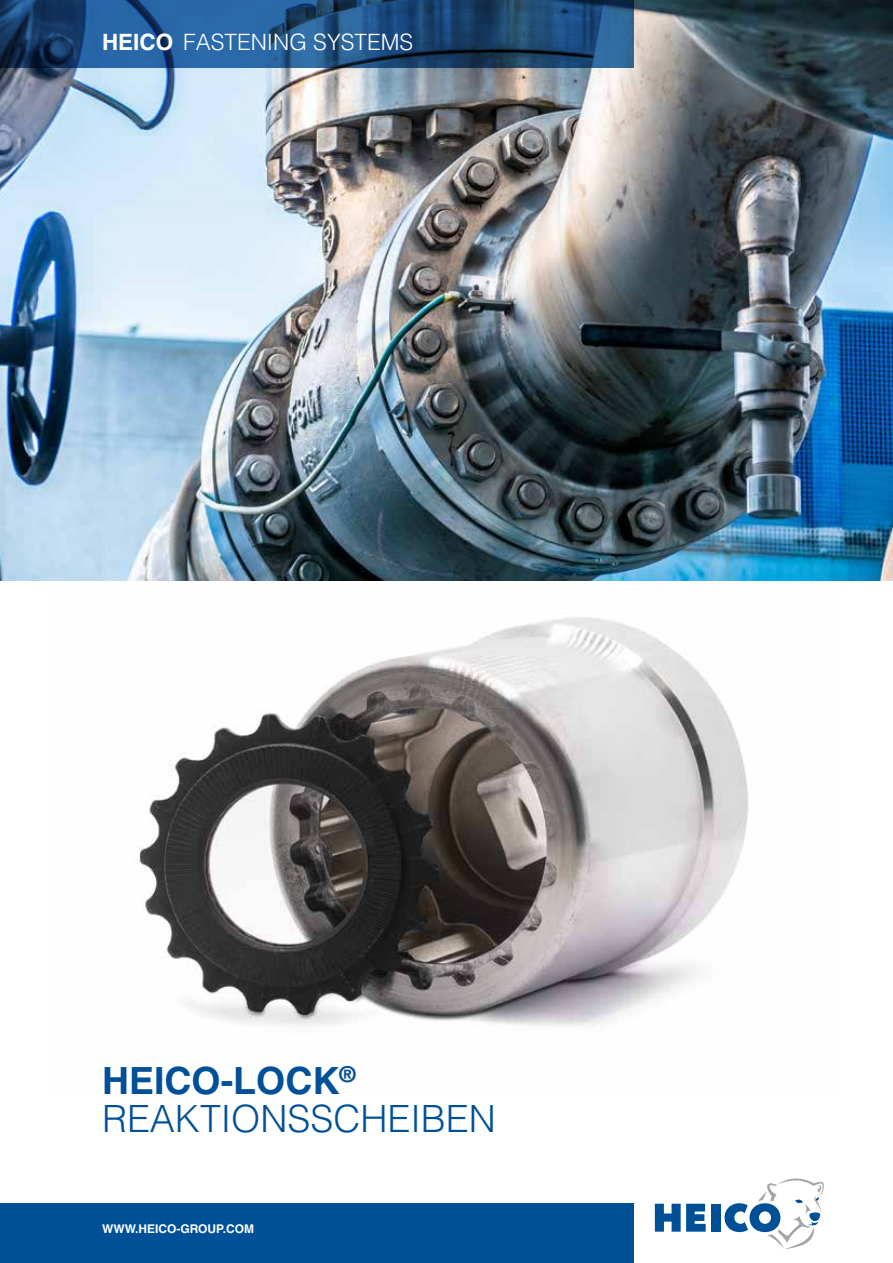
<style>
.page{position:relative;width:893px;height:1263px;background:#fff}
.page>*{position:absolute;margin:0;border:0;box-sizing:border-box;transform-origin:0 0}
.t1{font:300 37.5px/37.5px "Helvetica LT Std";color:#005098}
.t2{font:300 22.5px "Helvetica LT Std";color:#fff}
.t3{font:700 12px "Helvetica LT Std";color:#fff}
.s1{font-weight:700}
</style>
<div class="page">
<img style="left:139px;top:617px;width:609px;height:410px">
<img style="left:0;top:0;width:893px;height:580px">
<div style="left:0;top:1203px;width:634px;height:60px;background:#005098"></div>
<svg style="left:0;top:0;width:634px;height:68px;background:#1f4f80"></svg>
<div style="left:711px;top:1204px;width:9px;height:28px;background:#005098"></div>
<svg style="left:655px;top:1204px;width:51px;height:28px"></svg>
<svg style="left:724px;top:1178px;width:100px;height:71px"></svg>
<p class="t2" style="left:102px;top:28px;width:313px"><span class="s1">HEICO</span> FASTENING SYSTEMS</p>
<p class="t1" style="left:102px;top:1062px;width:395px"><span class="s1">HEICO-LOCK</span><sup>®<br></sup>REAKTIONSSCHEIBEN</p>
<p class="t3" style="left:102px;top:1222px;width:154px">WWW.HEICO-GROUP.COM</p>
</div>
